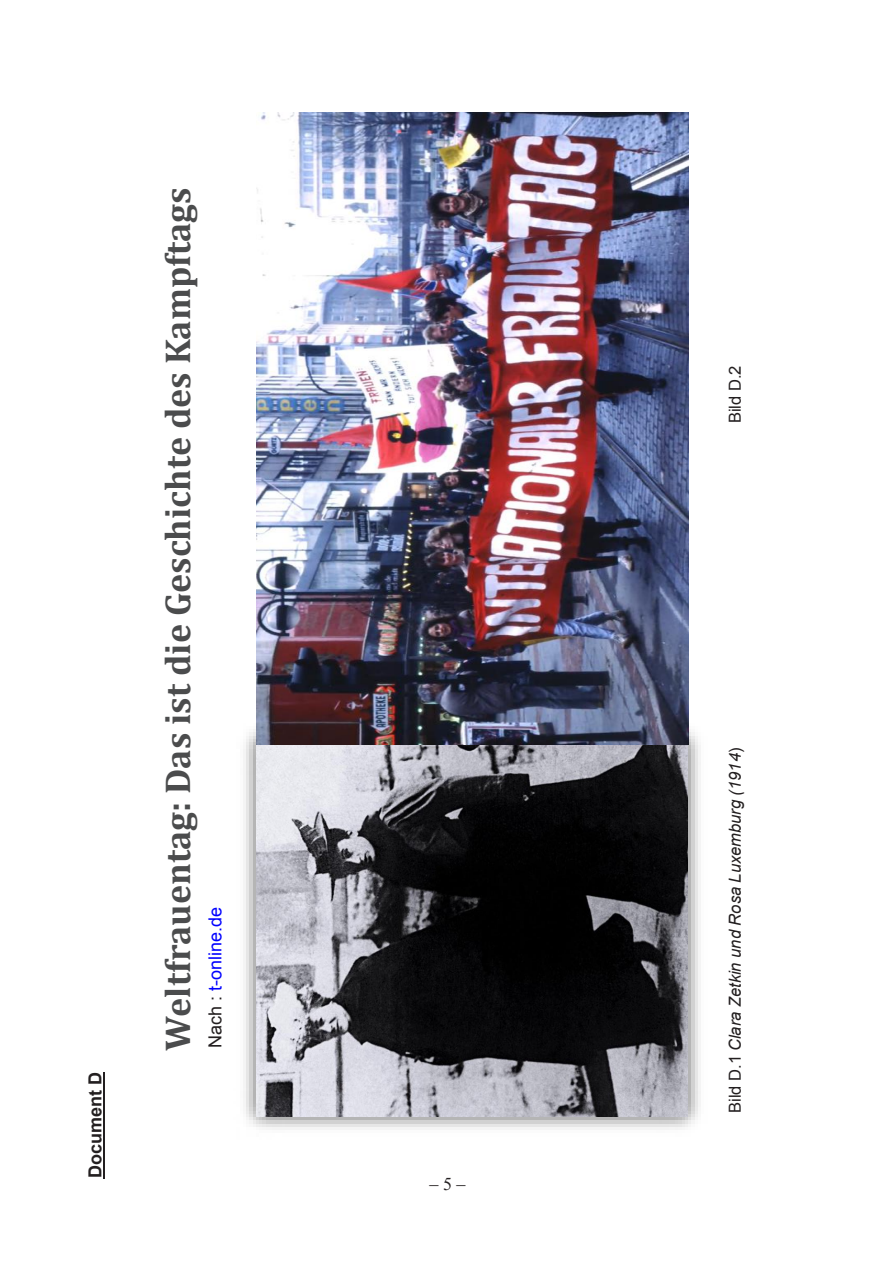
<style>
.page{position:relative;width:893px;height:1263px;background:#fff}
.page>*{position:absolute;margin:0;border:0;box-sizing:border-box;transform-origin:0 0}
.t1{font:700 36px "Cambria";color:#4b4c4d}
.t2{font:18px "Arial";color:#00f}
.t3{font:700 18px "Arial";color:#231f20}
.t4{font:18px "Times New Roman";color:#231f20}
.t5{font:italic 16.5px "Arial";color:#231f20}
.t6{font:16.5px "Arial";color:#231f20}
.s1{color:#231f20}
.s2{font-style:normal}
</style>
<div class="page">
<hr style="left:104px;top:1072px;width:1px;height:106px;background:#231f20">
<img style="left:243px;top:717px;width:458px;height:413px">
<img style="left:256px;top:739px;width:431px;height:378px">
<img style="left:257px;top:112px;width:431px;height:632px">
<p class="t3" style="left:83px;top:1178px;width:108px;rotate:-90deg">Document D</p>
<p class="t1" style="left:153px;top:1051px;width:865px;rotate:-90deg">Weltfrauentag: Das ist die Geschichte des Kampftags</p>
<p class="t2" style="left:203px;top:1048px;width:142px;rotate:-90deg"><span class="s1">Nach :</span> t-online.de</p>
<p class="t4" style="left:430px;top:1172px;width:37px">‒ 5 ‒</p>
<p class="t6" style="left:724px;top:423px;width:59px;rotate:-90deg">Bild D.2</p>
<p class="t5" style="left:724px;top:1113px;width:367px;rotate:-90deg"><span class="s2">Bild D.1</span> Clara Zetkin und Rosa Luxemburg (1914<span class="s2">)</span></p>
</div>
